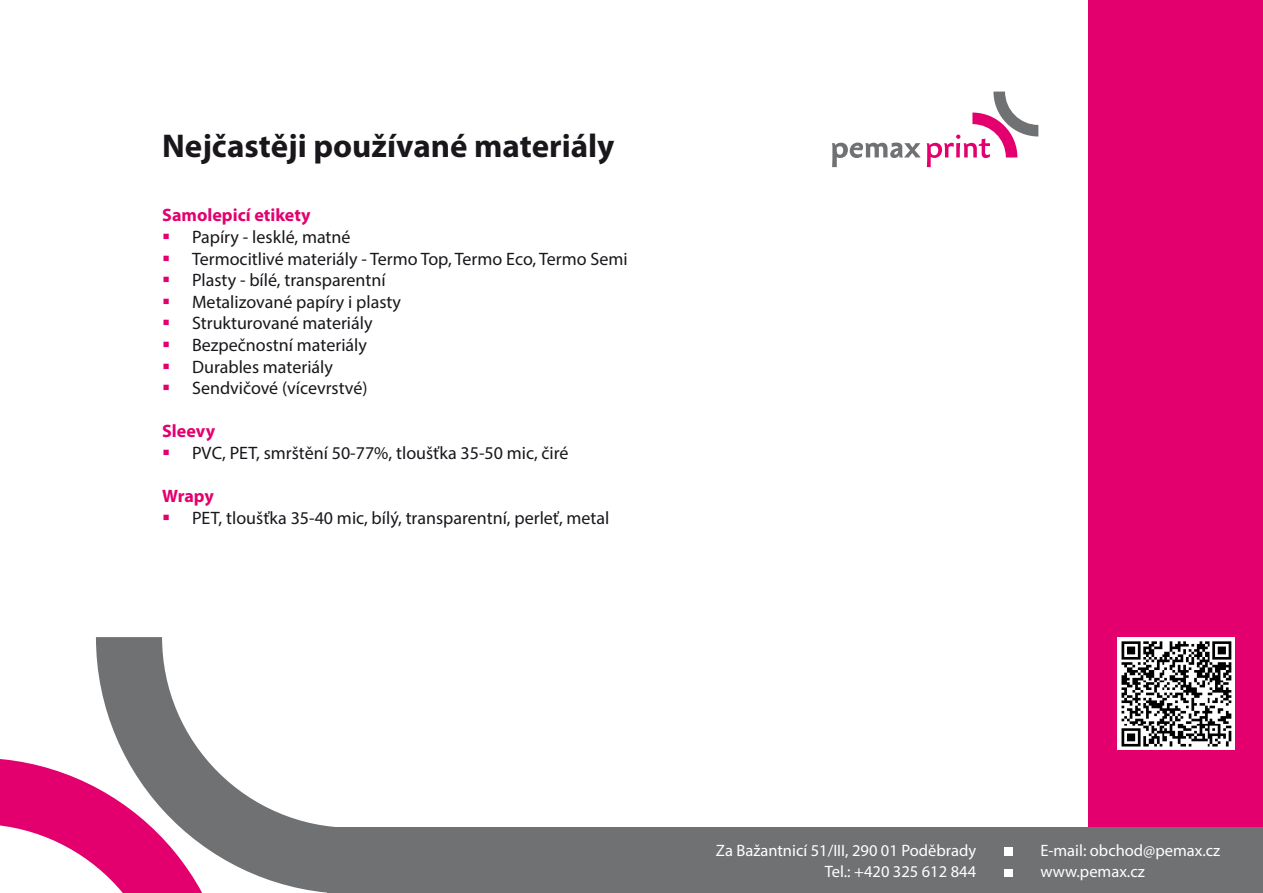
<style>
.page{position:relative;width:1263px;height:893px;background:#fff}
.page>*{position:absolute;margin:0;border:0;box-sizing:border-box;transform-origin:0 0}
.t1{font:700 33px "Myriad Pro";color:#1a171c}
.t2{font:18px "Myriad Pro";color:#1a171c}
.t3{font:700 18px "Myriad Pro";color:#e3006e}
.t4{font:16.5px/21.8px "Myriad Pro";color:#fff;text-align:right}
.s1{color:#e3006e}
</style>
<div class="page">
<div style="left:1088px;top:0;width:175px;height:893px;background:#e3006e"></div>
<svg style="left:96px;top:637px;width:257px;height:256px"></svg>
<svg style="left:0;top:758px;width:233px;height:135px"></svg>
<div style="left:327px;top:828px;width:936px;height:65px;background:#707173"></div>
<div style="left:1005px;top:847px;width:8px;height:8px;background:#fff"></div>
<div style="left:1005px;top:869px;width:8px;height:8px;background:#fff"></div>
<svg style="left:832px;top:143px;width:89px;height:24px"></svg>
<svg style="left:927px;top:92px;width:111px;height:75px"></svg>
<img style="left:1117px;top:637px;width:117px;height:113px">
<hr style="left:1088px;top:892px;width:175px;height:1px;background:#e3006e">
<h1 class="t1" style="left:162px;top:124px;width:454px">Nejčastěji používané materiály</h1>
<p class="t3" style="left:162px;top:204px;width:150px">Samolepicí etikety</p>
<p class="t2" style="left:162px;top:226px;width:190px"><span class="s1">▪</span> Papíry - lesklé, matné</p>
<p class="t2" style="left:162px;top:247px;width:467px"><span class="s1">▪</span> Termocitlivé materiály - Termo Top, Termo Eco, Termo Semi</p>
<p class="t2" style="left:162px;top:269px;width:225px"><span class="s1">▪</span> Plasty - bílé, transparentní</p>
<p class="t2" style="left:162px;top:291px;width:240px"><span class="s1">▪</span> Metalizované papíry i plasty</p>
<p class="t2" style="left:162px;top:312px;width:212px"><span class="s1">▪</span> Strukturované materiály</p>
<p class="t2" style="left:162px;top:334px;width:206px"><span class="s1">▪</span> Bezpečnostní materiály</p>
<p class="t2" style="left:162px;top:355px;width:172px"><span class="s1">▪</span> Durables materiály</p>
<p class="t2" style="left:162px;top:377px;width:207px"><span class="s1">▪</span> Sendvičové (vícevrstvé)</p>
<p class="t3" style="left:162px;top:420px;width:54px">Sleevy</p>
<p class="t2" style="left:162px;top:442px;width:408px"><span class="s1">▪</span> PVC, PET, smrštění 50-77%, tloušťka 35-50 mic, čiré</p>
<p class="t3" style="left:162px;top:484px;width:53px">Wrapy</p>
<p class="t2" style="left:162px;top:507px;width:449px"><span class="s1">▪</span> PET, tloušťka 35-40 mic, bílý, transparentní, perleť, metal</p>
<p class="t4" style="left:716px;top:839px;width:262px">Za Bažantnicí 51/III, 290 01 Poděbrady<br>Tel.: +420 325 612 844</p>
<p class="t4" style="left:1040px;top:839px;width:181px;text-align:left">E-mail: obchod@pemax.cz www.pemax.cz</p>
</div>
